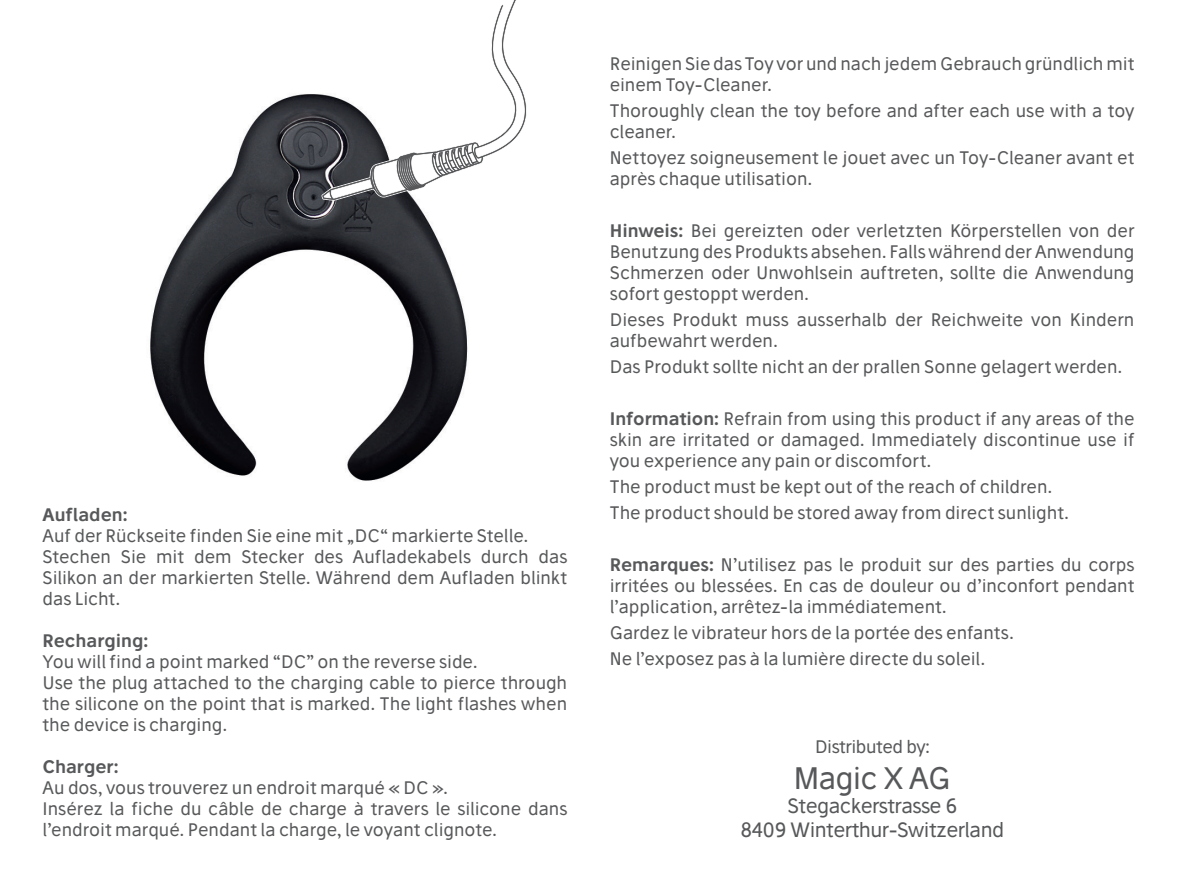
<style>
.page{position:relative;width:1177px;height:893px;background:#fff}
.page>*{position:absolute;margin:0;border:0;box-sizing:border-box;transform-origin:0 0}
.t1{font:30px "Stilu";letter-spacing:-.025em;color:#57585a}
.t2{font:20px/24px "Stilu";letter-spacing:-.025em;color:#57585a;text-align:center}
.t3{font:17.5px/21px "Stilu";color:#57585a}
.t4{font:600 17.5px "Stilu";letter-spacing:.005em;color:#57585a}
.t5{font:17.5px "Stilu";letter-spacing:-.025em;color:#57585a}
.s1{font-weight:600}
</style>
<div class="page">
<img style="left:150px;top:94px;width:318px;height:387px">
<svg style="left:321px;top:0;width:206px;height:201px"></svg>
<p class="t4" style="left:43px;top:503px;width:87px">Aufladen:</p>
<p class="t3" style="left:43px;top:525px;width:526px">Auf der Rückseite finden Sie eine mit „DC“ markierte Stelle.<br>Stechen Sie mit dem Stecker des Aufladekabels durch das Silikon an der markierten Stelle. Während dem Aufladen blinkt das Licht.</p>
<p class="t4" style="left:43px;top:629px;width:107px">Recharging:</p>
<p class="t3" style="left:43px;top:651px;width:526px">You will find a point marked “DC” on the reverse side.<br>Use the plug attached to the charging cable to pierce through the silicone on the point that is marked. The light flashes when the device is charging.</p>
<p class="t4" style="left:43px;top:755px;width:78px">Charger:</p>
<p class="t3" style="left:43px;top:777px;width:526px">Au dos, vous trouverez un endroit marqué « DC ».<br>Insérez la fiche du câble de charge à travers le silicone dans l’endroit marqué. Pendant la charge, le voyant clignote.</p>
<p class="t3" style="left:609px;top:53px;width:526px">Reinigen Sie das Toy vor und nach jedem Gebrauch gründlich mit einem Toy-Cleaner.</p>
<p class="t3" style="left:609px;top:100px;width:526px">Thoroughly clean the toy before and after each use with a toy cleaner.</p>
<p class="t3" style="left:609px;top:147px;width:526px">Nettoyez soigneusement le jouet avec un Toy-Cleaner avant et après chaque utilisation.</p>
<p class="t3" style="left:609px;top:220px;width:526px;text-align:justify"><span class="s1">Hinweis:</span> Bei gereizten oder verletzten Körperstellen von der Benutzung des Produkts absehen. Falls während der Anwendung Schmerzen oder Unwohlsein auftreten, sollte die Anwendung sofort gestoppt werden.</p>
<p class="t3" style="left:609px;top:309px;width:526px">Dieses Produkt muss ausserhalb der Reichweite von Kindern aufbewahrt werden.</p>
<p class="t3" style="left:609px;top:356px;width:514px">Das Produkt sollte nicht an der prallen Sonne gelagert werden.</p>
<p class="t3" style="left:609px;top:408px;width:526px;text-align:justify"><span class="s1">Information:</span> Refrain from using this product if any areas of the skin are irritated or damaged. Immediately discontinue use if you experience any pain or discomfort.</p>
<p class="t3" style="left:609px;top:473px;width:460px;line-height:26px">The product must be kept out of the reach of children.<br>The product should be stored away from direct sunlight.</p>
<p class="t3" style="left:609px;top:554px;width:526px;text-align:justify"><span class="s1">Remarques:</span> N’utilisez pas le produit sur des parties du corps irritées ou blessées. En cas de douleur ou d’inconfort pendant l’application, arrêtez-la immédiatement.</p>
<p class="t3" style="left:609px;top:619px;width:405px;line-height:26px">Gardez le vibrateur hors de la portée des enfants.<br>Ne l’exposez pas à la lumière directe du soleil.</p>
<p class="t5" style="left:815px;top:735px;width:116px">Distributed by:</p>
<h1 class="t1" style="left:793px;top:759px;width:158px">Magic X AG</h1>
<p class="t2" style="left:740px;top:793px;width:265px">Stegackerstrasse 6<br>8409 Winterthur-Switzerland</p>
</div>
